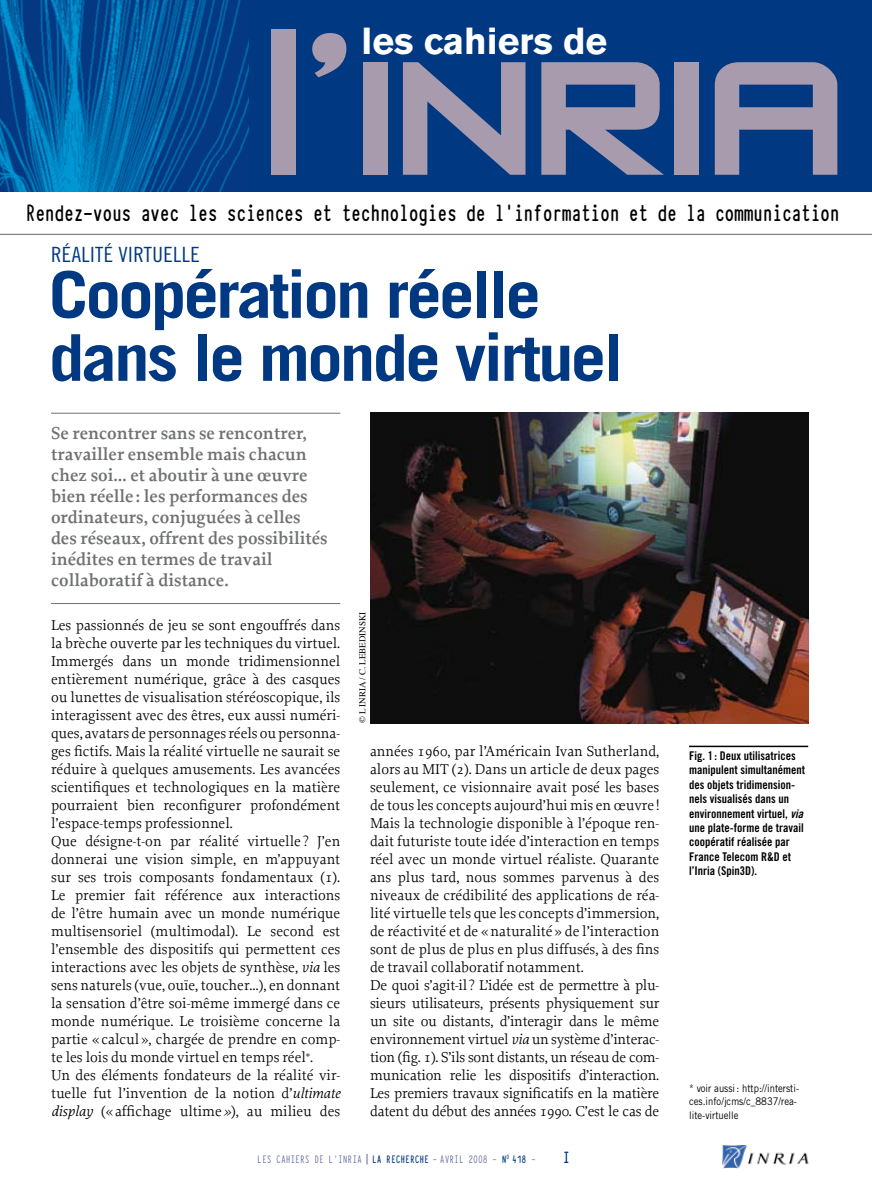
<style>
.page{position:relative;width:872px;height:1191px;background:#fff}
.page>*{position:absolute;margin:0;border:0;box-sizing:border-box;transform-origin:0 0}
.t1{font:191.7px "Zero Twos";letter-spacing:-.03em;color:#a89bae;scale:1.1 1}
.t2{font:700 64.5px/63px "Trade Gothic";letter-spacing:-.04em;color:#003882;scale:1.1 1}
.t3{font:700 37.35px "Akzidenz Grotesk BE";color:#fff}
.t4{font:700 26.25px "Typewriter Condensed";letter-spacing:-.045em;color:#000;scale:.9 1}
.t5{font:21px "Trade Gothic Cond Eighteen";letter-spacing:.02em;color:#003882}
.t6{font:600 18px/21px "Proforma";color:#707173}
.t7{font:700 18px "Typewriter Condensed";color:#003882;scale:.9 1}
.t8{font:15px/18px "Proforma";color:#000}
.t9{font:12px/14.4px "Trade Gothic Bold Cond Twenty";color:#000}
.t10{font:700 12px "Typewriter Condensed";letter-spacing:-.01em;color:#003882;scale:.9 1}
.t11{font:12px "Typewriter Condensed";letter-spacing:-.01em;color:#63659f;scale:.9 1}
.t12{font:10.5px/13.5px "Trade Gothic";color:#000;scale:.9 1}
.t13{font:9px "Times";color:#000}
.s1{font-style:italic}
.s2{font-weight:400;color:#63659f}
.s3{font-family:"Trade Gothic Bold Cond Twenty Obl"}
</style>
<div class="page">
<img style="left:722px;top:1145px;width:87px;height:23px">
<hr style="left:51px;top:413px;width:289px;height:1px;background:#707173">
<hr style="left:51px;top:603px;width:289px;height:1px;background:#707173">
<div style="left:0;top:0;width:872px;height:191px;background:#003882"></div>
<img style="left:0;top:0;width:249px;height:191px">
<hr style="left:0;top:234px;width:872px;height:1px;background:#646567">
<hr style="left:689px;top:745px;width:119px;height:2px;background:#000">
<img style="left:370px;top:412px;width:438px;height:311px">
<h3 class="t3" style="left:361px;top:19px;width:247px">les cahiers de</h3>
<h1 class="t1" style="left:259px;top:25px;width:535px">l’INRIA</h1>
<h3 class="t4" style="left:26px;top:193px;width:906px">Rendez-vous avec les sciences et technologies de l’information et de la communication</h3>
<h3 class="t5" style="left:51px;top:242px;width:150px">RÉALITÉ VIRTUELLE</h3>
<h2 class="t2" style="left:49px;top:262px;width:523px">Coopération réelle dans le monde virtuel</h2>
<p class="t6" style="left:51px;top:423px;width:278px">Se rencontrer sans se rencontrer, travailler ensemble mais chacun chez soi… et aboutir à une œuvre bien réelle : les performances des ordinateurs, conjuguées à celles des réseaux, offrent des possibilités inédites en termes de travail collaboratif à distance.</p>
<p class="t8" style="left:51px;top:616px;width:291px">Les passionnés de jeu se sont engouffrés dans la brèche ouverte par les techniques du virtuel.<br>Immergés dans un monde tridimensionnel entièrement numérique, grâce à des casques ou lunettes de visualisation stéréoscopique, ils interagissent avec des êtres, eux aussi numéri&shy;ques, avatars de personnages réels ou personna&shy;ges fictifs. Mais la réalité virtuelle ne saurait se réduire à quelques amusements. Les avancées scientifiques et technologiques en la matière pourraient bien reconfigurer profondément l’espace-temps professionnel.<br>Que désigne-t-on par réalité virtuelle ? J’en donnerai une vision simple, en m’appuyant sur ses trois composants fondamentaux (1).<br>Le premier fait référence aux interactions de l’être humain avec un monde numérique multisensoriel (multimodal). Le second est l’ensemble des dispositifs qui permettent ces interactions avec les objets de synthèse, <span class="s1">via</span> les sens naturels (vue, ouïe, toucher…), en donnant la sensation d’être soi-même immergé dans ce monde numérique. Le troisième concerne la partie «calcul», chargée de prendre en comp&shy;te les lois du monde virtuel en temps réel<sup>*</sup>.<br>Un des éléments fondateurs de la réalité vir&shy;tuelle fut l’invention de la notion d’<span class="s1">ultimate display</span> («affichage ultime<span class="s1">»</span>), au milieu des</p>
<p class="t13" style="left:354px;top:723px;width:113px;rotate:-90deg">© L Inria / C. Lebedinski</p>
<p class="t8" style="left:370px;top:742px;width:291px">années 1960, par l’Américain Ivan Sutherland, alors au MIT (2). Dans un article de deux pages seulement, ce visionnaire avait posé les bases de tous les concepts aujourd’hui mis en œuvre !<br>Mais la technologie disponible à l’époque ren&shy;dait futuriste toute idée d’interaction en temps réel avec un monde virtuel réaliste. Quarante ans plus tard, nous sommes parvenus à des niveaux de crédibilité des applications de réa&shy;lité virtuelle tels que les concepts d’immersion, de réactivité et de «naturalité » de l’interaction sont de plus de plus en plus diffusés, à des fins de travail collaboratif notamment.<br>De quoi s’agit-il? L’idée est de permettre à plu&shy;sieurs utilisateurs, présents physiquement sur un site ou distants, d’interagir dans le même environnement virtuel <span class="s1">via</span> un système d’interac&shy;tion (fig. 1). S’ils sont distants, un réseau de com&shy;munication relie les dispositifs d’interaction.<br>Les premiers travaux significatifs en la matière datent du début des années 1990. C’est le cas de</p>
<p class="t11" style="left:257px;top:1150px;width:106px">LES CAHIERS DE L ’INRIA</p>
<p class="t10" style="left:372px;top:1150px;width:184px">la recherche <span class="s2">- AVRIL 2008 -</span> N<sup>0</sup> 418 <span class="s2">-</span></p>
<p class="t7" style="left:562px;top:1144px;width:10px">I</p>
<p class="t9" style="left:689px;top:748px;width:117px">Fig. 1 : Deux utilisatrices manipulent simultanément des objets tridimension&shy;nels visualisés dans un environnement virtuel, <span class="s3">via </span>une plate-forme de travail coopératif réalisée par<br>France Telecom R&amp;D et l’Inria (Spin3D).</p>
<p class="t12" style="left:689px;top:1081px;width:124px">* voir aussi: http://intersti&shy;ces.info/jcms/c_8837/rea&shy;lite-virtuelle</p>
</div>
